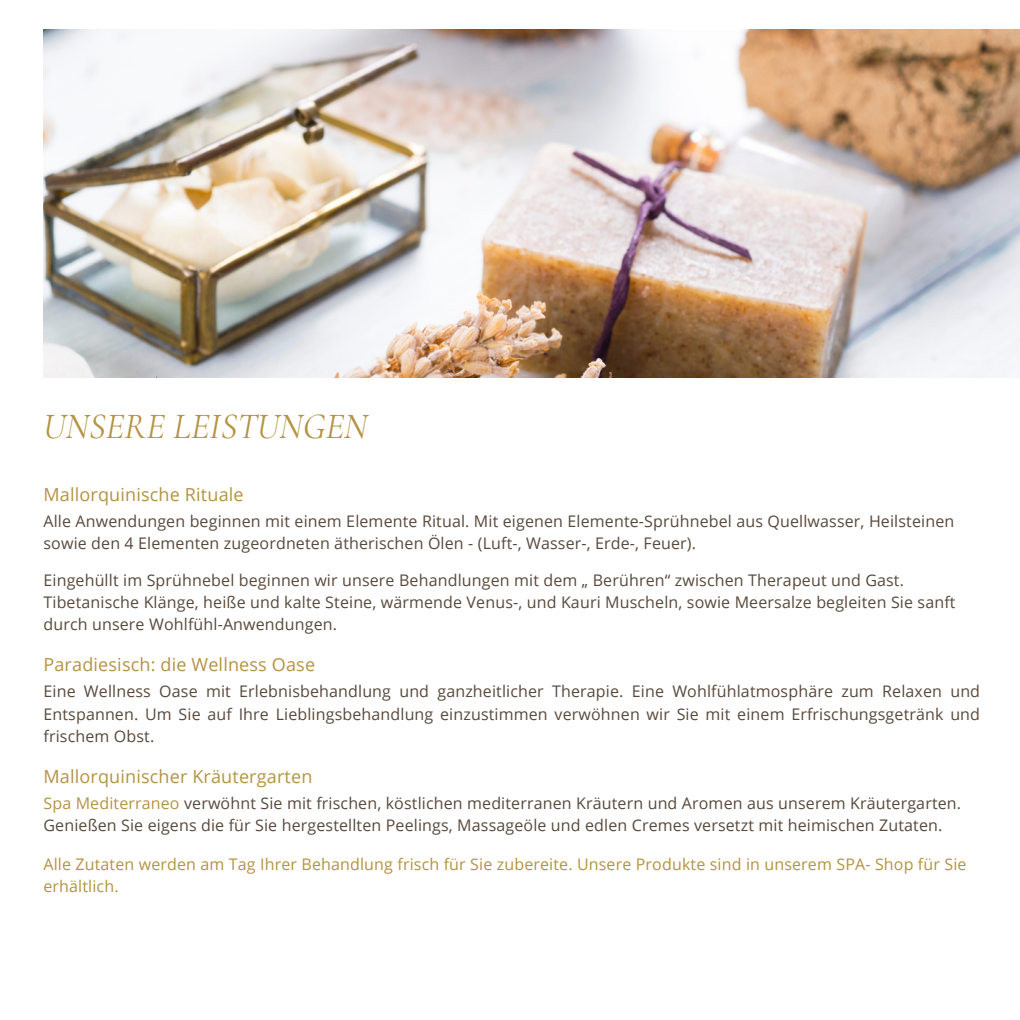
<style>
.page{position:relative;width:1020px;height:1020px;background:#fff}
.page>*{position:absolute;margin:0;border:0;box-sizing:border-box;transform-origin:0 0}
.t1{font:italic 36px "Cormorant Garamond";color:#b49342}
.t2{font:18px "Open Sans";letter-spacing:.01em;color:#b49342}
.t3{font:16px/22.4px "Open Sans";letter-spacing:.01em;color:#59493b}
.t4{font:16px/22.4px "Open Sans";letter-spacing:.01em;color:#b49342}
.s1{color:#b49342}
</style>
<div class="page">
<img style="left:43px;top:29px;width:977px;height:348px">
<p class="t1" style="left:43px;top:405px;width:326px">UNSERE LEISTUNGEN</p>
<p class="t2" style="left:43px;top:482px;width:202px">Mallorquinische Rituale</p>
<p class="t3" style="left:43px;top:510px;width:912px">Alle Anwendungen beginnen mit einem Elemente Ritual. Mit eigenen Elemente-Sprühnebel aus Quellwasser, Heilsteinen sowie den 4 Elementen zugeordneten ätherischen Ölen - (Luft-, Wasser-, Erde-, Feuer).</p>
<p class="t3" style="left:43px;top:568px;width:914px">Eingehüllt im Sprühnebel beginnen wir unsere Behandlungen mit dem „ Berühren“ zwischen Therapeut und Gast.<br>Tibetanische Klänge, heiße und kalte Steine, wärmende Venus-, und Kauri Muscheln, sowie Meersalze begleiten Sie sanft durch unsere Wohlfühl-Anwendungen.</p>
<p class="t2" style="left:43px;top:652px;width:273px">Paradiesisch: die Wellness Oase</p>
<p class="t3" style="left:43px;top:680px;width:938px;text-align:justify">Eine Wellness Oase mit Erlebnisbehandlung und ganzheitlicher Therapie. Eine Wohlfühlatmosphäre zum Relaxen und Entspannen. Um Sie auf Ihre Lieblingsbehandlung einzustimmen verwöhnen wir Sie mit einem Erfrischungsgetränk und frischem Obst.</p>
<p class="t2" style="left:43px;top:764px;width:270px">Mallorquinischer Kräutergarten</p>
<p class="t3" style="left:43px;top:791px;width:919px"><span class="s1">Spa Mediterraneo</span> verwöhnt Sie mit frischen, köstlichen mediterranen Kräutern und Aromen aus unserem Kräutergarten.<br>Genießen Sie eigens die für Sie hergestellten Peelings, Massageöle und edlen Cremes versetzt mit heimischen Zutaten.</p>
<p class="t4" style="left:43px;top:853px;width:925px">Alle Zutaten werden am Tag Ihrer Behandlung frisch für Sie zubereite. Unsere Produkte sind in unserem SPA- Shop für Sie erhältlich.</p>
</div>
